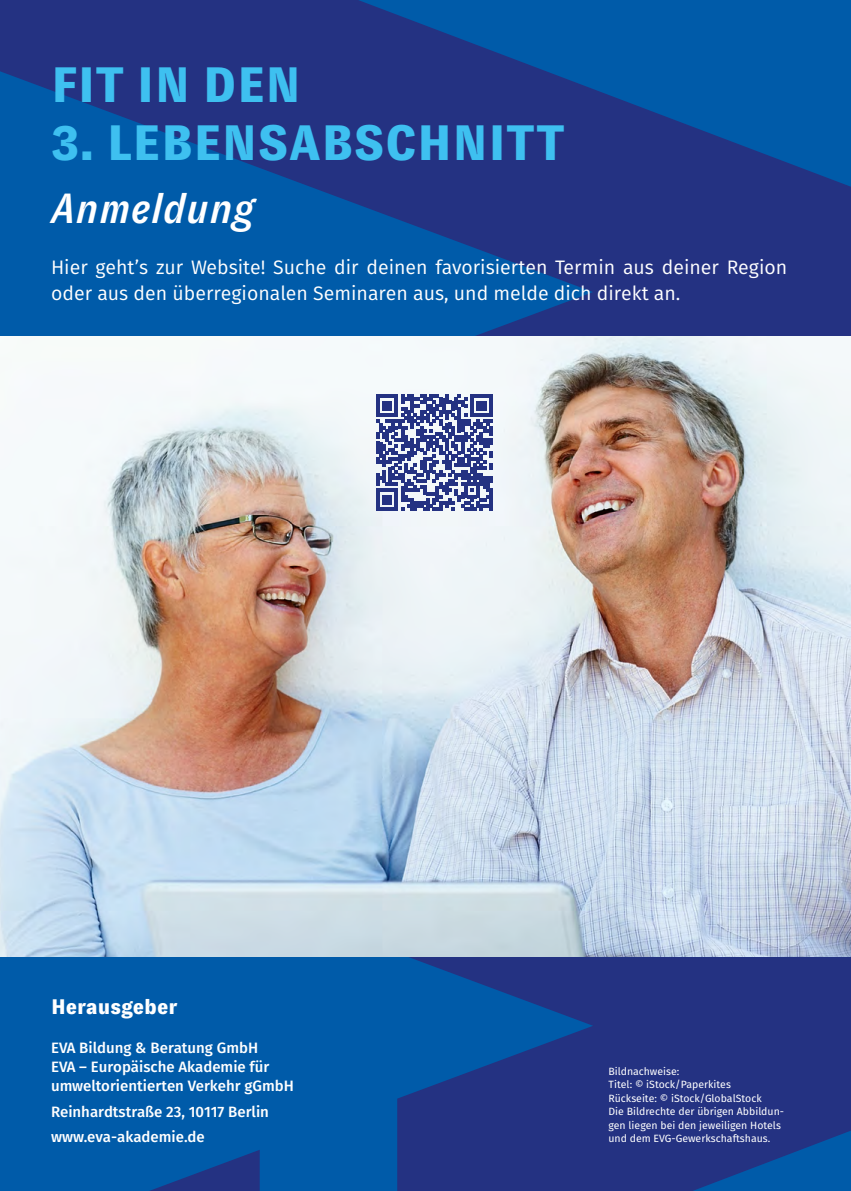
<style>
.page{position:relative;width:851px;height:1191px;background:#fff}
.page>*{position:absolute;margin:0;border:0;box-sizing:border-box;transform-origin:0 0}
.t1{font:900 49.5px "GT Zirkon";letter-spacing:.01em;color:#3ec0f0}
.t2{font:italic 500 42px "GT Zirkon";color:#fff}
.t3{font:900 21px "GT Zirkon";color:#fff}
.t4{font:19.5px/25.5px "Fira Sans";color:#fff}
.t5{font:500 15px/19.2px "Fira Sans";color:#fff}
.t6{font:10.5px/13.5px "Fira Sans";color:#fff}
</style>
<div class="page">
<svg style="left:0;top:0;width:850px;height:336px;background:#134594"></svg>
<img style="left:0;top:336px;width:850px;height:621px">
<svg style="left:376px;top:394px;width:116px;height:117px"></svg>
<hr style="left:489px;top:489px;width:3px;height:22px;background:#243282">
<div style="left:0;top:957px;width:850px;height:234px;background:#005ba9"></div>
<svg style="left:150px;top:1150px;width:110px;height:41px"></svg>
<svg style="left:397px;top:957px;width:453px;height:234px;fill:#243282"></svg>
<h1 class="t1" style="left:51px;top:58px;width:251px">FIT IN DEN</h1>
<h1 class="t1" style="left:51px;top:115px;width:515px">3. LEBENSABSCHNITT</h1>
<h2 class="t2" style="left:51px;top:186px;width:205px">Anmeldung</h2>
<h3 class="t4" style="left:51px;top:254px;width:737px">Hier geht’s zur Website! Suche dir deinen favorisierten Termin aus deiner Region oder aus den überregionalen Seminaren aus, und melde dich direkt an.</h3>
<h3 class="t3" style="left:51px;top:995px;width:128px">Herausgeber</h3>
<h3 class="t5" style="left:51px;top:1037px;width:244px">EVA Bildung &amp; Beratung GmbH<br>EVA – Europäische Akademie für umweltorientierten Verkehr gGmbH</h3>
<h3 class="t5" style="left:51px;top:1097px;width:219px;line-height:25.5px">Reinhardtstraße 23, 10117 Berlin www.eva-akademie.de</h3>
<p class="t6" style="left:608px;top:1063px;width:177px">Bildnachweise:<br>Titel: © iStock/Paperkites<br>Rückseite: © iStock/GlobalStock<br>Die Bildrechte der übrigen Abbildun&shy;gen liegen bei den jeweiligen Hotels und dem EVG-Gewerkschaftshaus.</p>
</div>
